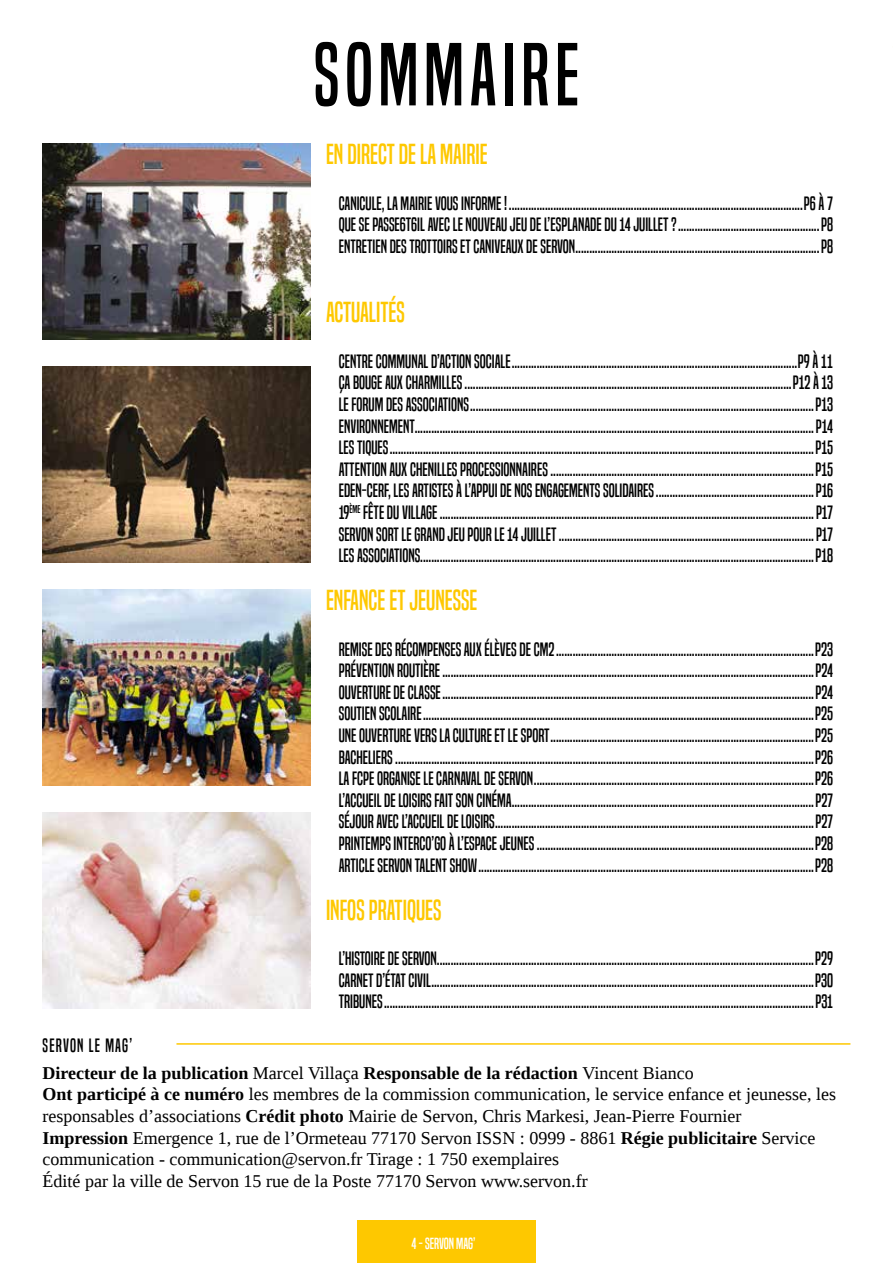
<style>
.page{position:relative;width:893px;height:1263px;background:#fff}
.page>*{position:absolute;margin:0;border:0;box-sizing:border-box;transform-origin:0 0}
.t1{font:82.5px "Built Titling Rg";letter-spacing:.07em;color:#000}
.t2{font:27px "Built Titling Rg";color:#fec800}
.t3{font:18px/21.6px "Built Titling Rg";color:#000;text-align:justify}
.t4{font:18px/21.6px "Liberation Serif";color:#000}
.t5{font:18px "Built Titling Rg";letter-spacing:.07em;color:#000}
.t6{font:15px "Built Titling Rg";color:#fff}
.s1{font-weight:700}
</style>
<div class="page">
<div style="left:357px;top:1220px;width:179px;height:43px;background:#fec800"></div>
<hr style="left:176px;top:1043px;width:674px;height:2px;background:#fec800">
<img style="left:43px;top:144px;width:267px;height:195px">
<img style="left:43px;top:367px;width:267px;height:195px">
<img style="left:43px;top:590px;width:267px;height:195px">
<img style="left:43px;top:813px;width:267px;height:195px">
<h1 class="t1" style="left:314px;top:26px;width:267px">SOMMAIRE</h1>
<h2 class="t2" style="left:326px;top:138px;width:163px">EN DIRECT DE LA MAIRIE</h2>
<p class="t3" style="left:339px;top:192px;width:496px">CANICULE, LA MAIRIE VOUS INFORME !..........................................................................................................P6 À 7<br>QUE SE PASSE6T6IL AVEC LE NOUVEAU JEU DE L’ESPLANADE DU 14 JUILLET ?...................................................P8<br>ENTRETIEN DES TROTTOIRS ET CANIVEAUX DE SERVON........................................................................................P8</p>
<h2 class="t2" style="left:326px;top:296px;width:80px">ACTUALITÉS</h2>
<p class="t3" style="left:339px;top:350px;width:496px">CENTRE COMMUNAL D’ACTION SOCIALE.......................................................................................................P9 À 11<br>ÇA BOUGE AUX CHARMILLES......................................................................................................................P12 À 13<br>LE FORUM DES ASSOCIATIONS............................................................................................................................P13<br>ENVIRONNEMENT................................................................................................................................................P14<br>LES TIQUES.........................................................................................................................................................P15<br>ATTENTION AUX CHENILLES PROCESSIONNAIRES...............................................................................................P15<br>EDEN-CERF, LES ARTISTES À L’APPUI DE NOS ENGAGEMENTS SOLIDAIRES.........................................................P16<br>19<sup>ÈME</sup> FÊTE DU VILLAGE.......................................................................................................................................P17<br>SERVON SORT LE GRAND JEU POUR LE 14 JUILLET............................................................................................P17<br>LES ASSOCIATIONS..............................................................................................................................................P18</p>
<h2 class="t2" style="left:326px;top:584px;width:153px">ENFANCE ET JEUNESSE</h2>
<p class="t3" style="left:339px;top:638px;width:496px">REMISE DES RÉCOMPENSES AUX ÉLÈVES DE CM2.............................................................................................P23<br>PRÉVENTION ROUTIÈRE......................................................................................................................................P24<br>OUVERTURE DE CLASSE......................................................................................................................................P24<br>SOUTIEN SCOLAIRE.............................................................................................................................................P25<br>UNE OUVERTURE VERS LA CULTURE ET LE SPORT...............................................................................................P25<br>BACHELIERS.......................................................................................................................................................P26<br>LA FCPE ORGANISE LE CARNAVAL DE SERVON.....................................................................................................P26<br>L’ACCUEIL DE LOISIRS FAIT SON CINÉMA.............................................................................................................P27<br>SÉJOUR AVEC L’ACCUEIL DE LOISIRS...................................................................................................................P27<br>PRINTEMPS INTERCO’GO À L’ESPACE JEUNES....................................................................................................P28<br>ARTICLE SERVON TALENT SHOW.........................................................................................................................P28</p>
<h2 class="t2" style="left:326px;top:894px;width:117px">INFOS PRATIQUES</h2>
<p class="t3" style="left:339px;top:948px;width:496px">L’HISTOIRE DE SERVON........................................................................................................................................P29<br>CARNET D’ÉTAT CIVIL..........................................................................................................................................P30<br>TRIBUNES...........................................................................................................................................................P31</p>
<p class="t5" style="left:43px;top:1034px;width:91px">SERVON LE MAG’</p>
<p class="t4" style="left:43px;top:1062px;width:795px"><span class="s1">Directeur de la publication</span> Marcel Villaça <span class="s1">Responsable de la rédaction</span> Vincent Bianco<br><span class="s1">Ont participé à ce numéro</span> les membres de la commission communication, le service enfance et jeunesse, les responsables d’associations <span class="s1">Crédit photo</span> Mairie de Servon, Chris Markesi, Jean-Pierre Fournier<br><span class="s1">Impression</span> Emergence 1, rue de l’Ormeteau 77170 Servon ISSN : 0999 - 8861 <span class="s1">Régie publicitaire</span> Service communication - communication@servon.fr Tirage : 1 750 exemplaires<br>Édité par la ville de Servon 15 rue de la Poste 77170 Servon www.servon.fr</p>
<p class="t6" style="left:412px;top:1234px;width:65px">4 - SERVON MAG’</p>
</div>
